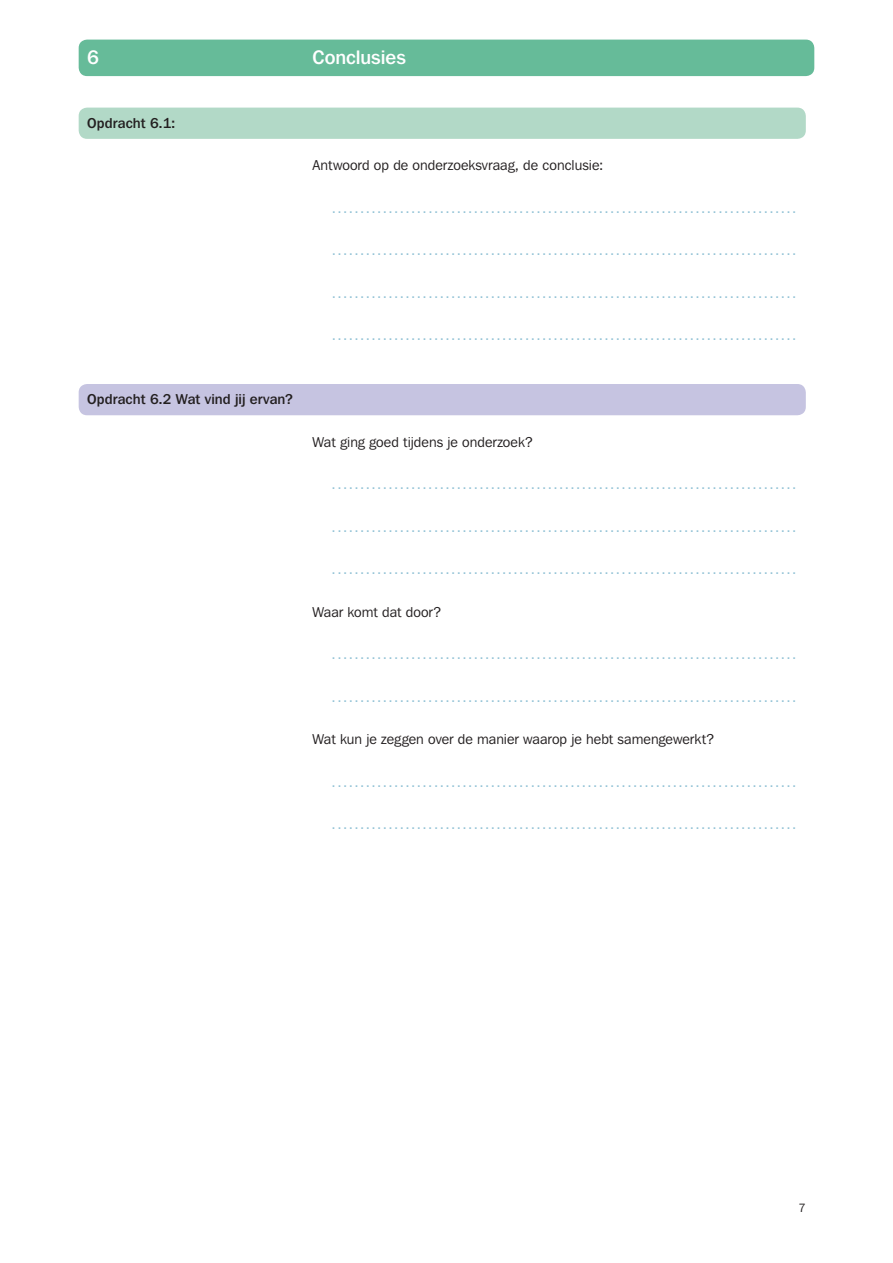
<style>
.page{position:relative;width:893px;height:1263px;background:#fff}
.page>*{position:absolute;margin:0;border:0;box-sizing:border-box;transform-origin:0 0}
.t1{font:500 19.5px "Franklin Gothic IT Cby BT";letter-spacing:-.005em;color:#fff}
.t2{font:14.25px "Franklin Gothic IT Cby BT";color:#95c4d7}
.t3{font:14.25px "Franklin Gothic IT Cby BT";color:#231f20}
.t4{font:500 14.25px "Franklin Gothic IT Cby BT";letter-spacing:.005em;color:#231f20}
.t5{font:12px "Franklin Gothic IT Cby BT";color:#231f20}
</style>
<div class="page">
<div style="left:79px;top:40px;width:735px;height:36px;background:#6b9;border-radius:9px"></div>
<div style="left:79px;top:108px;width:727px;height:31px;background:#b2d9c7;border-radius:9px"></div>
<div style="left:79px;top:384px;width:727px;height:31px;background:#c6c4e1;border-radius:9px"></div>
<h1 class="t1" style="left:87px;top:45px;width:13px">6</h1>
<h1 class="t1" style="left:313px;top:45px;width:95px">Conclusies</h1>
<p class="t4" style="left:87px;top:114px;width:90px">Opdracht 6.1:</p>
<p class="t3" style="left:313px;top:156px;width:292px">Antwoord op de onderzoeksvraag, de conclusie:</p>
<p class="t2" style="left:332px;top:199px;width:466px">..................................................................................</p>
<p class="t2" style="left:332px;top:241px;width:466px">..................................................................................</p>
<p class="t2" style="left:332px;top:284px;width:466px">..................................................................................</p>
<p class="t2" style="left:332px;top:326px;width:466px">..................................................................................</p>
<p class="t4" style="left:87px;top:390px;width:208px">Opdracht 6.2 Wat vind jij ervan?</p>
<p class="t3" style="left:313px;top:433px;width:222px">Wat ging goed tijdens je onderzoek?</p>
<p class="t2" style="left:332px;top:475px;width:466px">..................................................................................</p>
<p class="t2" style="left:332px;top:518px;width:466px">..................................................................................</p>
<p class="t2" style="left:332px;top:560px;width:466px">..................................................................................</p>
<p class="t3" style="left:313px;top:603px;width:130px">Waar komt dat door?</p>
<p class="t2" style="left:332px;top:645px;width:466px">..................................................................................</p>
<p class="t2" style="left:332px;top:688px;width:466px">..................................................................................</p>
<p class="t3" style="left:313px;top:730px;width:403px">Wat kun je zeggen over de manier waarop je hebt samengewerkt?</p>
<p class="t2" style="left:332px;top:773px;width:466px">..................................................................................</p>
<p class="t2" style="left:332px;top:815px;width:466px">..................................................................................</p>
<p class="t5" style="left:799px;top:1200px;width:9px">7</p>
</div>
